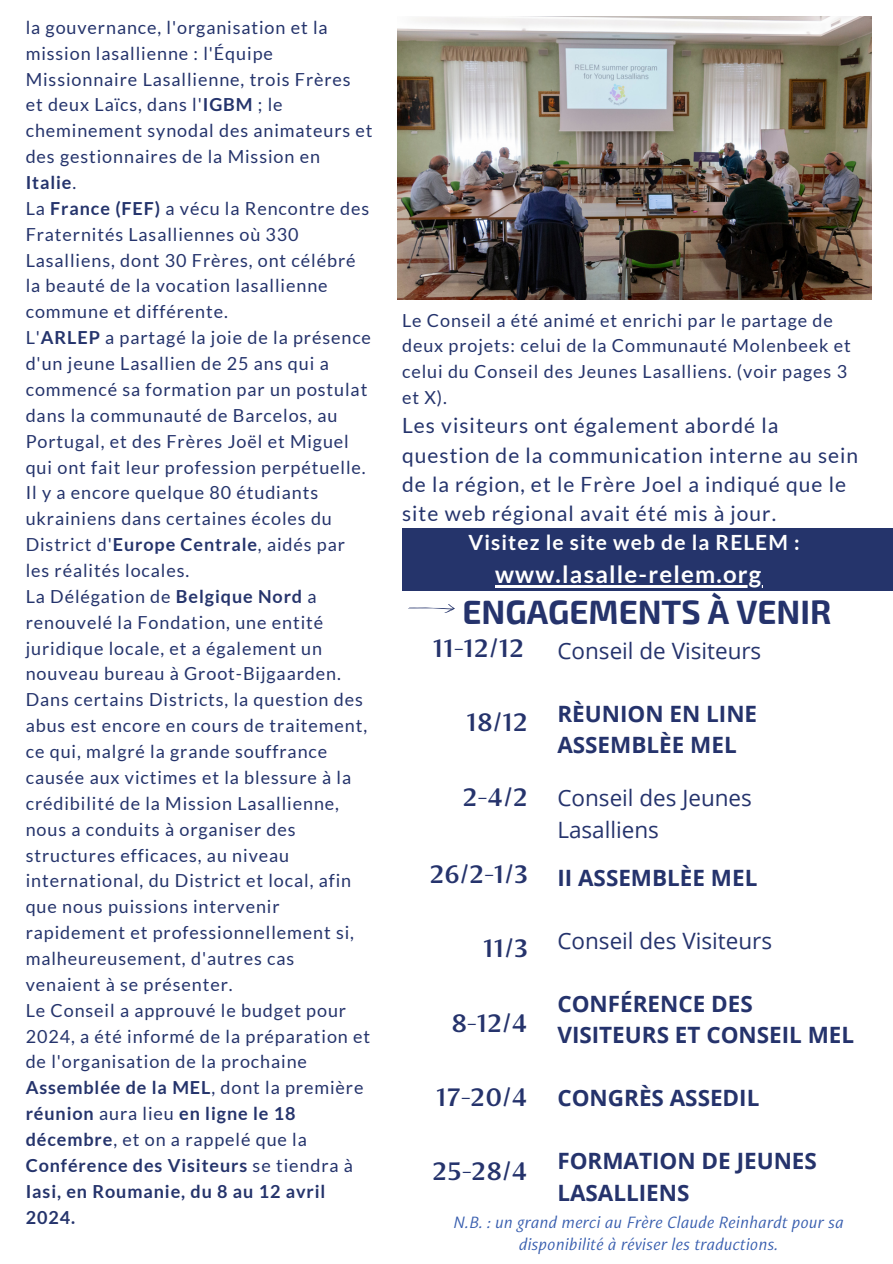
<style>
.page{position:relative;width:893px;height:1264px;background:#fff}
.page>*{position:absolute;margin:0;border:0;box-sizing:border-box;transform-origin:0 0}
.t1{font:700 33px "Exo 2";color:#25336c}
.t2{font:27px "Indivisa Display Sans";color:#25336c}
.t3{font:700 24px "Lato";letter-spacing:.05em;color:#fff}
.t4{font:700 22.5px/31.5px "Open Sans";color:#25336c}
.t5{font:22.5px/31.5px "Open Sans";color:#25336c}
.t6{font:21px/29.2px "Lato";letter-spacing:.05em;color:#25346c}
.t7{font:700 21px "Lato";letter-spacing:.05em;color:#fff}
.t8{font:18px/25.8px "Lato";letter-spacing:.05em;color:#25346c}
.t9{font:italic 16.5px/22.5px "Indivisa Text Sans";color:#375dae;text-align:center}
.s1{font-weight:700}
</style>
<div class="page">
<img style="left:398px;top:17px;width:473px;height:282px">
<svg style="left:408px;top:604px;width:47px;height:9px"></svg>
<div style="left:402px;top:528px;width:490px;height:63px;background:#25346b"></div>
<hr style="left:495px;top:585px;width:267px;height:2px;background:#fff">
<p class="t8" style="left:26px;top:14px;width:348px">la gouvernance, l'organisation et la mission lasallienne : l'Équipe<br>Missionnaire Lasallienne, trois Frères<br>et deux Laïcs, dans l'<span class="s1">IGBM</span> ; le cheminement synodal des animateurs et des gestionnaires de la Mission en<br><span class="s1">Italie</span>.</p>
<p class="t8" style="left:26px;top:195px;width:345px">La <span class="s1">France (FEF)</span> a vécu la Rencontre des Fraternités Lasalliennes où 330<br>Lasalliens, dont 30 Frères, ont célébré la beauté de la vocation lasallienne commune et différente.</p>
<p class="t8" style="left:26px;top:324px;width:347px">L'<span class="s1">ARLEP</span> a partagé la joie de la présence d'un jeune Lasallien de 25 ans qui a commencé sa formation par un postulat dans la communauté de Barcelos, au Portugal, et des Frères Joël et Miguel qui ont fait leur profession perpétuelle.</p>
<p class="t8" style="left:26px;top:479px;width:321px">Il y a encore quelque 80 étudiants ukrainiens dans certaines écoles du<br>District d'<span class="s1">Europe Centrale</span>, aidés par les réalités locales.</p>
<p class="t8" style="left:26px;top:583px;width:316px">La Délégation de <span class="s1">Belgique Nord</span> a renouvelé la Fondation, une entité juridique locale, et a également un nouveau bureau à Groot-Bijgaarden.</p>
<p class="t8" style="left:26px;top:686px;width:343px">Dans certains Districts, la question des abus est encore en cours de traitement, ce qui, malgré la grande souffrance causée aux victimes et la blessure à la crédibilité de la Mission Lasallienne, nous a conduits à organiser des structures efficaces, au niveau international, du District et local, afin que nous puissions intervenir rapidement et professionnellement si, malheureusement, d'autres cas venaient à se présenter.</p>
<p class="t8" style="left:26px;top:996px;width:346px">Le Conseil a approuvé le budget pour<br>2024, a été informé de la préparation et de l'organisation de la prochaine<br><span class="s1">Assemblée de la MEL</span>, dont la première <span class="s1">réunion</span> aura lieu <span class="s1">en ligne le 18 décembre</span>, et on a rappelé que la<br><span class="s1">Conférence des Visiteurs</span> se tiendra à<br><span class="s1">Iasi, en Roumanie, du 8 au 12 avril<br>2024.</span></p>
<p class="t8" style="left:402px;top:307px;width:450px">Le Conseil a été animé et enrichi par le partage de deux projets: celui de la Communauté Molenbeek et celui du Conseil des Jeunes Lasalliens. (voir pages 3 et X).</p>
<p class="t6" style="left:402px;top:410px;width:457px">Les visiteurs ont également abordé la question de la communication interne au sein de la région, et le Frère Joel a indiqué que le site web régional avait été mis à jour.</p>
<p class="t7" style="left:468px;top:529px;width:332px">Visitez le site web de la RELEM :</p>
<p class="t3" style="left:495px;top:559px;width:268px">www.lasalle-relem.org</p>
<p class="t1" style="left:462px;top:590px;width:370px">ENGAGEMENTS À VENIR</p>
<p class="t2" style="left:432px;top:635px;width:93px">11-12/12</p>
<p class="t5" style="left:557px;top:634px;width:205px">Conseil de Visiteurs</p>
<p class="t2" style="left:466px;top:709px;width:63px">18/12</p>
<p class="t2" style="left:463px;top:783px;width:67px">2-4/2</p>
<p class="t2" style="left:429px;top:861px;width:100px">26/2-1/3</p>
<p class="t2" style="left:483px;top:935px;width:46px">11/3</p>
<p class="t2" style="left:451px;top:1009px;width:78px">8-12/4</p>
<p class="t2" style="left:436px;top:1083px;width:93px">17-20/4</p>
<p class="t4" style="left:557px;top:697px;width:201px">RÈUNION EN LINE<br>ASSEMBLÈE MEL</p>
<p class="t5" style="left:557px;top:781px;width:196px">Conseil des Jeunes<br>Lasalliens</p>
<p class="t4" style="left:557px;top:861px;width:201px">II ASSEMBLÈE MEL</p>
<p class="t5" style="left:557px;top:924px;width:216px">Conseil des Visiteurs</p>
<p class="t4" style="left:557px;top:987px;width:298px">CONFÉRENCE DES<br>VISITEURS ET CONSEIL MEL</p>
<p class="t4" style="left:557px;top:1081px;width:203px">CONGRÈS ASSEDIL</p>
<p class="t4" style="left:557px;top:1144px;width:261px">FORMATION DE JEUNES<br>LASALLIENS</p>
<p class="t2" style="left:432px;top:1157px;width:97px">25-28/4</p>
<p class="t9" style="left:453px;top:1210px;width:392px">N.B. : un grand merci au Frère Claude Reinhardt pour sa disponibilité à réviser les traductions.</p>
</div>
